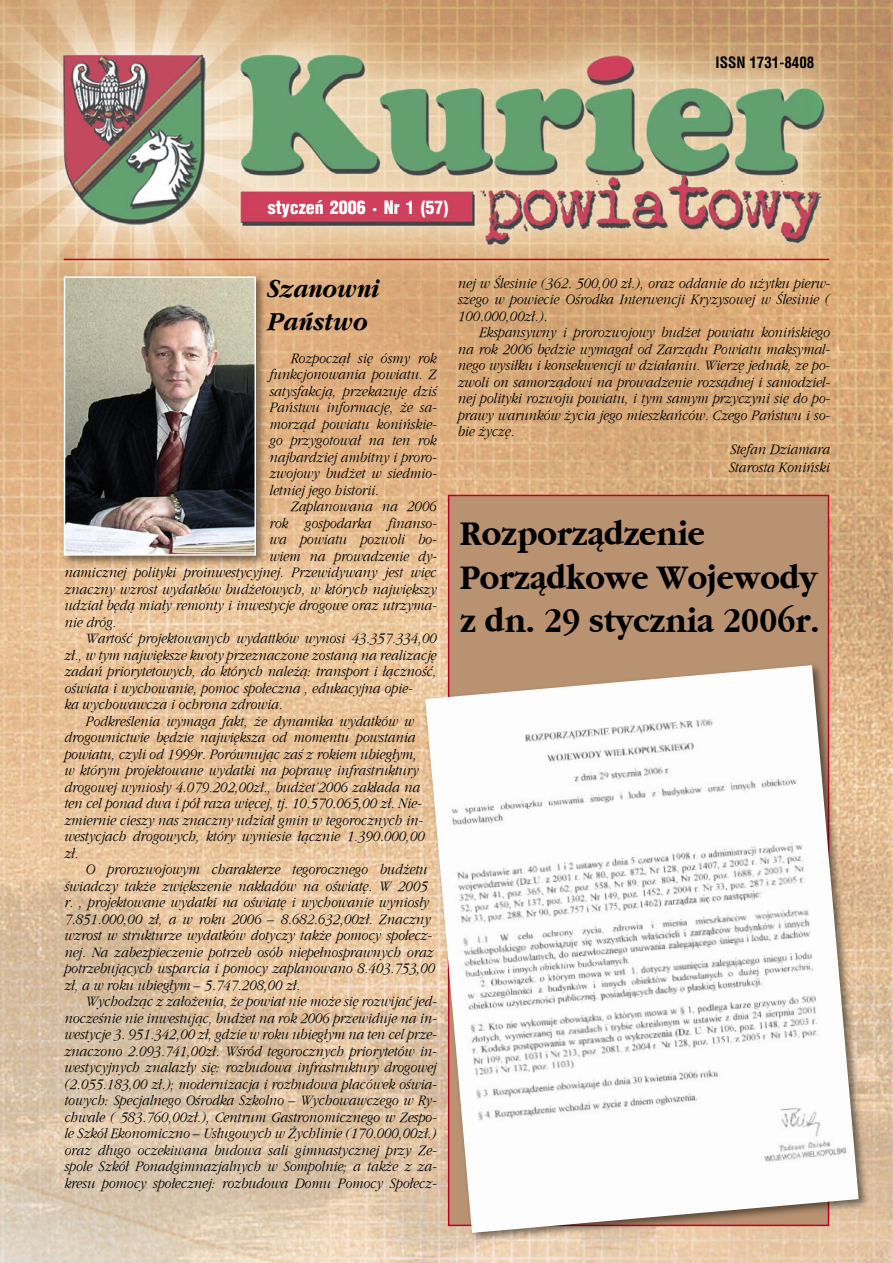
<style>
.page{position:relative;width:893px;height:1263px;background:#fff}
.page>*{position:absolute;margin:0;border:0;box-sizing:border-box;transform-origin:0 0}
.Tytu³{font:700 36px "Gatineau";color:#000;scale:.9 1}
.TytułMedium{font:italic 700 27px "Gatineau";color:#000;scale:.9 1}
.t1{font:900 18px "Switzerland Cond";color:#fff}
.Normal{font:italic 15px/16.5px "Gatineau";color:#000;text-align:justify;scale:.9 1}
.podpis_doPrawej{font:italic 15px "Gatineau";color:#000;scale:.9 1}
.t2{font:700 15px "Switzerland Condensed";color:#000}
</style>
<div class="page">
<img style="left:0;top:0;width:893px;height:1263px">
<div style="left:449px;top:495px;width:379px;height:730px;background:#b99272"></div>
<hr style="left:64px;top:259px;width:765px;height:1px;background:#be0027">
<div style="left:422px;top:662px;width:448px;height:583px;background:#000;opacity:.5"></div>
<svg style="left:425px;top:664px;width:434px;height:570px;background:#ece6e1"></svg>
<div style="left:59px;top:272px;width:210px;height:297px;background:#000;opacity:.5"></div>
<img style="left:67px;top:279px;width:186px;height:274px">
<div style="left:64px;top:276px;width:192px;height:280px;border:2px solid #fff"></div>
<p class="t1" style="left:268px;top:196px;width:182px">styczeń 2006 • Nr 1 (57)</p>
<p class="t2" style="left:716px;top:54px;width:100px">ISSN 1731-8408</p>
<p class="TytułMedium" style="left:269px;top:274px;width:126px">Szanowni</p>
<p class="TytułMedium" style="left:269px;top:307px;width:113px">Państwo</p>
<p class="Normal" style="left:269px;top:349px;width:188px;text-indent:21px">Rozpoczął się ósmy rok funkcjonowania powiatu. Z satysfakcją, przekazuję dziś Państwu informację, że sa&shy;morząd powiatu konińskie&shy;go przygotował na ten rok najbardziej ambitny i proro&shy;zwojowy budżet w siedmio&shy;letniej jego historii.</p>
<p class="Normal" style="left:290px;top:498px;width:163px">Zaplanowana na 2006</p>
<p class="Normal" style="left:269px;top:514px;width:188px">rok gospodarka finanso-</p>
<p class="Normal" style="left:269px;top:531px;width:188px">wa powiatu pozwoli bo-</p>
<p class="Normal" style="left:269px;top:547px;width:188px">wiem na prowadzenie dy-</p>
<p class="Normal" style="left:64px;top:564px;width:415px">namicznej polityki proinwestycyjnej. Przewidywany jest więc</p>
<p class="Normal" style="left:64px;top:580px;width:415px">znaczny wzrost wydatków budżetowych, w których największy</p>
<p class="Normal" style="left:64px;top:597px;width:416px">udział będą miały remonty i inwestycje drogowe oraz utrzyma-</p>
<p class="Normal" style="left:64px;top:613px;width:59px">nie dróg.</p>
<p class="Normal" style="left:64px;top:630px;width:415px;text-align:left;text-indent:21px">Wartość projektowanych wydattków wynosi 43.357.334,00 zł., w tym największe kwoty przeznaczone zostaną na realizację zadań priorytetowych, do których należą: transport i łączność, oświata i wychowanie, pomoc społeczna , edukacyjna opie-<br>ka wychowawcza i ochrona zdrowia.</p>
<p class="Normal" style="left:64px;top:712px;width:402px;text-align:left;text-indent:21px">Podkreślenia wymaga fakt, że dynamika wydatków w drogownictwie będzie największa od momentu powstania powiatu, czyli od 1999r. Porównując zaś z rokiem ubiegłym, w którym projektowane wydatki na poprawę infrastruktury drogowej wyniosły 4.079.202,00zł., budżet’2006 zakłada na ten cel ponad dwa i pół raza więcej, tj. 10.570.065,00 zł. Nie&shy;zmiernie cieszy nas znaczny udział gmin w tegorocznych in&shy;westycjach drogowych, który wyniesie łącznie 1.390.000,00 zł.</p>
<p class="Normal" style="left:64px;top:861px;width:413px;text-align:left;text-indent:21px">O prorozwojowym charakterze tegorocznego budżetu świadczy także zwiększenie nakładów na oświatę. W 2005 r. , projektowane wydatki na oświatę i wychowanie wyniosły 7.851.000,00 zł, a w roku 2006 – 8.682.632,00zł. Znaczny wzrost w strukturze wydatków dotyczy także pomocy społecz&shy;nej. Na zabezpieczenie potrzeb osób niepełnosprawnych oraz potrzebujących wsparcia i pomocy zaplanowano 8.403.753,00 zł, a w roku ubiegłym – 5.747.208,00 zł.</p>
<p class="Normal" style="left:64px;top:993px;width:416px;text-indent:21px">Wychodząc z założenia, że powiat nie może się rozwijać jed&shy;nocześnie nie inwestując, budżet na rok 2006 przewiduje na in&shy;westycje 3. 951.342,00 zł, gdzie w roku ubiegłym na ten cel prze&shy;znaczono 2.093.741,00zł. Wśród tegorocznych priorytetów in&shy;westycyjnych znalazły się: rozbudowa infrastruktury drogowej (2.055.183,00 zł.); modernizacja i rozbudowa placówek oświa&shy;towych: Specjalnego Ośrodka Szkolno – Wychowawczego w Ry&shy;chwale ( 583.760,00zł.), Centrum Gastronomicznego w Zespo&shy;le Szkół Ekonomiczno – Usługowych w Żychlinie (170.000,00zł.) oraz długo oczekiwana budowa sali gimnastycznej przy Ze&shy;spole Szkół Ponadgimnazjalnych w Sompolnie; a także z za&shy;kresu pomocy społecznej: rozbudowa Domu Pomocy Społecz-</p>
<p class="Normal" style="left:457px;top:275px;width:416px">nej w Ślesinie (362. 500,00 zł.), oraz oddanie do użytku pierw&shy;szego w powiecie Ośrodka Interwencji Kryzysowej w Ślesinie ( 100.000,00zł.).</p>
<p class="Normal" style="left:457px;top:324px;width:416px;text-indent:21px">Ekspansywny i prorozwojowy budżet powiatu konińskiego na rok 2006 będzie wymagał od Zarządu Powiatu maksymal&shy;nego wysiłku i konsekwencji w działaniu. Wierzę jednak, ze po&shy;zwoli on samorządowi na prowadzenie rozsądnej i samodziel&shy;nej polityki rozwoju powiatu, i tym samym przyczyni się do po&shy;prawy warunków życia jego mieszkańców. Czego Państwu i so&shy;bie życzę.</p>
<p class="podpis_doPrawej" style="left:729px;top:441px;width:112px">Stefan Dziamara</p>
<p class="podpis_doPrawej" style="left:728px;top:459px;width:114px">Starosta Koniński</p>
<p class="Tytu³" style="left:460px;top:513px;width:273px">Rozporządzenie</p>
<p class="Tytu³" style="left:460px;top:557px;width:398px">Porządkowe Wojewody</p>
<p class="Tytu³" style="left:460px;top:600px;width:400px">z dn. 29 stycznia 2006r.</p>
</div>
